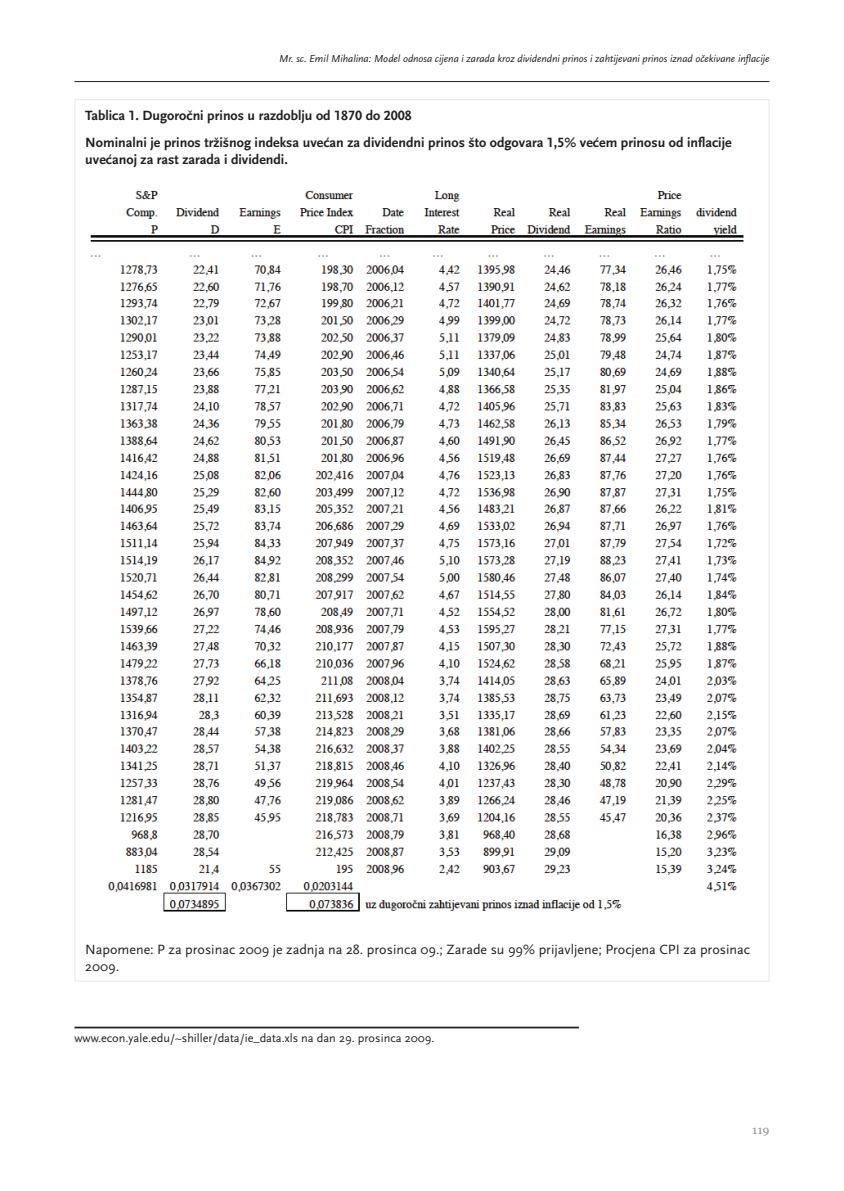
<style>
.page{position:relative;width:844px;height:1191px;background:#fff}
.page>*{position:absolute;margin:0;border:0;box-sizing:border-box;transform-origin:0 0}
.t1{font:700 14px/26.8px "Scala Sans Pro";color:#231f20}
.t2{font:14px/16.8px "Scala Sans Pro";color:#231f20}
.t3{font:14px "Warnock Pro";color:#939598}
.t4{font:12.25px "Scala Sans Pro";color:#231f20}
.t5{font:italic 10.5px "Scala Sans Pro";color:#231f20}
</style>
<div class="page">
<hr style="left:74px;top:81px;width:695px;height:1px;background:#231f20">
<img style="left:90px;top:190px;width:654px;height:722px">
<hr style="left:74px;top:1026px;width:504px;height:2px;background:#231f20">
<p class="t5" style="left:279px;top:53px;width:491px">Mr. sc. Emil Mihalina: Model odnosa cijena i zarada kroz dividendni prinos i zahtijevani prinos iznad očekivane inflacije</p>
<p class="t1" style="left:85px;top:102px;width:647px">Tablica 1. Dugoročni prinos u razdoblju od 1870 do 2008<br>Nominalni je prinos tržišnog indeksa uvećan za dividendni prinos što odgovara 1,5% većem prinosu od inflacije</p>
<p class="t1" style="left:85px;top:146px;width:204px">uvećanoj za rast zarada i dividendi.</p>
<p class="t2" style="left:85px;top:941px;width:666px">Napomene: P za prosinac 2009 je zadnja na 28. prosinca 09.; Zarade su 99% prijavljene; Procjena CPI za prosinac<br>2009.</p>
<p class="t4" style="left:74px;top:1031px;width:361px">www.econ.yale.edu/~shiller/data/ie_data.xls na dan 29. prosinca 2009.</p>
<p class="t3" style="left:752px;top:1121px;width:19px">119</p>
</div>
